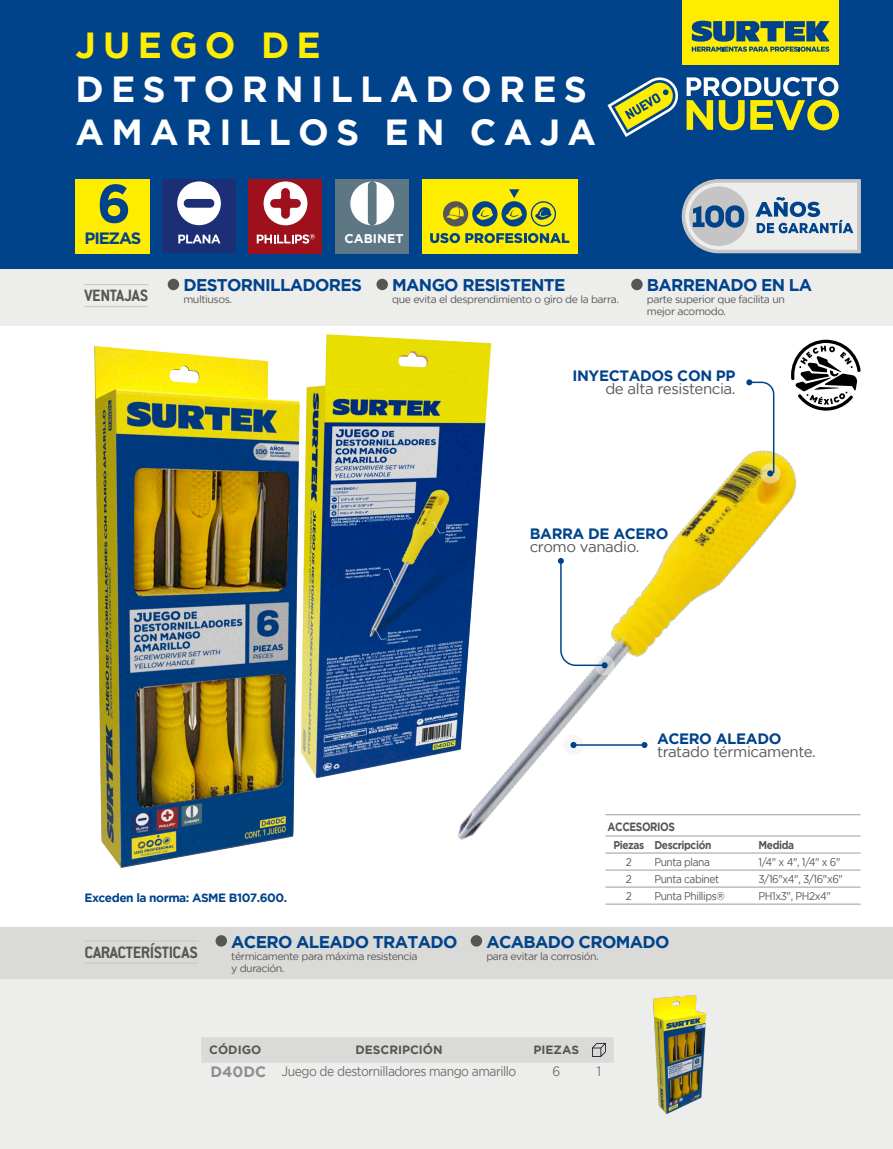
<style>
.page{position:relative;width:893px;height:1149px;background:#fff}
.page>*{position:absolute;margin:0;border:0;box-sizing:border-box;transform-origin:0 0}
.t1{font:700 54.15px "Gotham";color:#00438b;scale:.95 1}
.t2{font:700 36.15px/43.5px "Gotham";letter-spacing:.2em;color:#fff}
.t3{font:700 36.15px "Gotham";letter-spacing:.2em;color:#ffed00}
.t4{font:700 18px "Conduit ITC Std";letter-spacing:-.025em;color:#565655}
.t5{font:700 16.95px "Gotham";letter-spacing:-.04em;color:#00438b}
.t6{font:700 16.5px "Gotham";letter-spacing:-.07em;color:#00438b}
.t7{font:15px "Gotham";letter-spacing:-.025em;color:#565655}
.t8{font:700 15px "Gotham";letter-spacing:-.025em;color:#00438b}
.t9{font:13.5px "Gotham";letter-spacing:-.04em;color:#6e6e6e;scale:.9 1}
.t10{font:700 12.6px "Gotham";color:#fff}
.t11{font:700 12px "Gotham";letter-spacing:-.04em;color:#00438b}
.t12{font:700 12px "Gotham";color:#565655}
.t13{font:700 12px "Gotham";letter-spacing:-.04em;color:#565655;scale:.85 1}
.t14{font:11.25px "Gotham";letter-spacing:-.04em;color:#565655;scale:.9 1}
.t15{font:700 11.25px "Gotham";letter-spacing:-.04em;color:#565655;scale:.9 1}
.t16{font:10.5px/12px "Gotham";letter-spacing:-.04em;color:#565655}
.s1{font-weight:700;font-size:15px;color:#8f8f8f}
</style>
<div class="page">
<div style="left:0;top:0;width:892px;height:276px;background:#00438b"></div>
<div style="left:0;top:957px;width:892px;height:191px;background:#ededec"></div>
<div style="left:0;top:927px;width:892px;height:51px;background:#dadad9"></div>
<div style="left:0;top:270px;width:892px;height:56px;background:#ededec"></div>
<div style="left:682px;top:0;width:157px;height:64px;background:#ffed00"></div>
<svg style="left:692px;top:21px;width:137px;height:31px"></svg>
<svg style="left:607px;top:77px;width:72px;height:60px"></svg>
<svg style="left:687px;top:77px;width:152px;height:53px"></svg>
<img style="left:470px;top:410px;width:423px;height:557px">
<svg style="left:682px;top:179px;width:179px;height:74px;background:#b7c3cf"></svg>
<div style="left:422px;top:179px;width:155px;height:74px;background:#ffed00"></div>
<svg style="left:430px;top:233px;width:139px;height:10px"></svg>
<div style="left:443px;top:201px;width:25px;height:25px;background:#565655;border-radius:50%"></div>
<div style="left:472px;top:201px;width:25px;height:25px;background:#00438b;border-radius:50%"></div>
<svg style="left:477px;top:207px;width:16px;height:13px"></svg>
<svg style="left:531px;top:201px;width:25px;height:25px"></svg>
<svg style="left:446px;top:206px;width:18px;height:14px"></svg>
<svg style="left:509px;top:189px;width:10px;height:9px"></svg>
<div style="left:501px;top:201px;width:26px;height:25px;background:#00438b;border-radius:50%"></div>
<svg style="left:506px;top:207px;width:16px;height:13px"></svg>
<div style="left:335px;top:179px;width:74px;height:74px;background:#5d7784"></div>
<svg style="left:350px;top:181px;width:44px;height:44px"></svg>
<div style="left:248px;top:179px;width:74px;height:74px;background:#9e101b"></div>
<svg style="left:257px;top:234px;width:58px;height:9px"></svg>
<svg style="left:264px;top:181px;width:43px;height:44px"></svg>
<div style="left:162px;top:179px;width:74px;height:74px;background:#1c2e76"></div>
<svg style="left:178px;top:234px;width:42px;height:9px"></svg>
<svg style="left:177px;top:181px;width:44px;height:44px"></svg>
<hr style="left:85px;top:284px;width:64px;height:1px;background:#c5c5c5">
<div style="left:168px;top:279px;width:11px;height:11px;background:#565655;border-radius:50%"></div>
<div style="left:376px;top:279px;width:12px;height:11px;background:#565655;border-radius:50%"></div>
<div style="left:631px;top:279px;width:12px;height:11px;background:#565655;border-radius:50%"></div>
<div style="left:201px;top:1037px;width:413px;height:25px;background:#dadad9"></div>
<img style="left:653px;top:994px;width:54px;height:120px">
<div style="left:76px;top:179px;width:74px;height:74px;background:#ffed00"></div>
<hr style="left:85px;top:940px;width:113px;height:1px;background:#c5c5c5">
<hr style="left:85px;top:962px;width:113px;height:1px;background:#c5c5c5">
<div style="left:216px;top:934px;width:11px;height:12px;background:#565655;border-radius:50%"></div>
<div style="left:471px;top:934px;width:11px;height:12px;background:#565655;border-radius:50%"></div>
<hr style="left:605px;top:869px;width:47px;height:1px;background:#9c9c9c">
<hr style="left:652px;top:869px;width:104px;height:1px;background:#9c9c9c">
<hr style="left:756px;top:869px;width:105px;height:1px;background:#9c9c9c">
<hr style="left:605px;top:886px;width:47px;height:1px;background:#9c9c9c">
<hr style="left:652px;top:886px;width:104px;height:1px;background:#9c9c9c">
<hr style="left:756px;top:886px;width:105px;height:1px;background:#9c9c9c">
<hr style="left:605px;top:814px;width:47px;height:1px;background:#9c9c9c">
<hr style="left:652px;top:814px;width:104px;height:1px;background:#9c9c9c">
<hr style="left:756px;top:814px;width:105px;height:1px;background:#9c9c9c">
<hr style="left:605px;top:835px;width:47px;height:1px;background:#9c9c9c">
<hr style="left:652px;top:835px;width:104px;height:1px;background:#9c9c9c">
<hr style="left:756px;top:835px;width:105px;height:1px;background:#9c9c9c">
<hr style="left:605px;top:852px;width:47px;height:1px;background:#9c9c9c">
<hr style="left:652px;top:852px;width:104px;height:1px;background:#9c9c9c">
<hr style="left:756px;top:852px;width:105px;height:1px;background:#9c9c9c">
<hr style="left:605px;top:903px;width:47px;height:1px;background:#9c9c9c">
<hr style="left:652px;top:903px;width:104px;height:1px;background:#9c9c9c">
<hr style="left:756px;top:903px;width:105px;height:1px;background:#9c9c9c">
<img style="left:84px;top:287px;width:523px;height:627px">
<svg style="left:594px;top:655px;width:21px;height:20px"></svg>
<div style="left:601px;top:662px;width:7px;height:6px;background:#00438b;border-radius:50%"></div>
<svg style="left:558px;top:557px;width:47px;height:109px"></svg>
<svg style="left:760px;top:463px;width:20px;height:20px"></svg>
<svg style="left:746px;top:379px;width:29px;height:97px"></svg>
<div style="left:563px;top:734px;width:21px;height:21px;background:#f7f7f7;border-radius:50%"></div>
<svg style="left:570px;top:741px;width:7px;height:6px"></svg>
<hr style="left:573px;top:744px;width:71px;height:1px;background:#00438b">
<svg style="left:641px;top:741px;width:6px;height:6px"></svg>
<img style="left:872px;top:299px;width:21px;height:630px">
<svg style="left:791px;top:339px;width:70px;height:71px"></svg>
<h2 class="t3" style="left:76px;top:25px;width:247px">JUEGO DE</h2>
<h2 class="t2" style="left:76px;top:66px;width:522px">DESTORNILLADORES<br>AMARILLOS EN CAJA</h2>
<h1 class="t1" style="left:97px;top:172px;width:37px">6</h1>
<h3 class="t6" style="left:84px;top:229px;width:58px">PIEZAS</h3>
<h3 class="t4" style="left:85px;top:285px;width:65px">VENTAJAS</h3>
<p class="t10" style="left:345px;top:232px;width:61px">CABINET</p>
<h3 class="t5" style="left:183px;top:275px;width:180px">DESTORNILLADORES</h3>
<p class="t16" style="left:183px;top:293px;width:50px">multiusos.</p>
<h3 class="t5" style="left:392px;top:275px;width:175px">MANGO RESISTENTE</h3>
<p class="t16" style="left:392px;top:293px;width:228px">que evita el desprendimiento o giro de la barra.</p>
<h3 class="t5" style="left:647px;top:275px;width:167px">BARRENADO EN LA</h3>
<p class="t16" style="left:647px;top:293px;width:139px">parte superior que facilita un mejor acomodo.</p>
<h3 class="t8" style="left:572px;top:367px;width:165px">INYECTADOS CON PP</h3>
<h3 class="t7" style="left:605px;top:380px;width:132px">de alta resistencia.</h3>
<h3 class="t8" style="left:530px;top:524px;width:140px">BARRA DE ACERO</h3>
<h3 class="t7" style="left:530px;top:538px;width:111px">cromo vanadio.</h3>
<h3 class="t8" style="left:657px;top:729px;width:126px">ACERO ALEADO</h3>
<h3 class="t7" style="left:657px;top:743px;width:160px">tratado térmicamente.</h3>
<p class="t11" style="left:84px;top:890px;width:204px">Exceden la norma: ASME B107.600.</p>
<h3 class="t4" style="left:85px;top:941px;width:115px">CARACTERÍSTICAS</h3>
<h3 class="t5" style="left:231px;top:931px;width:228px">ACERO ALEADO TRATADO</h3>
<p class="t16" style="left:231px;top:949px;width:188px">térmicamente para máxima resistencia y duración.</p>
<p class="t13" style="left:608px;top:819px;width:81px">ACCESORIOS</p>
<p class="t15" style="left:613px;top:837px;width:110px">Piezas Descripción</p>
<p class="t15" style="left:758px;top:837px;width:41px">Medida</p>
<p class="t14" style="left:626px;top:855px;width:8px">2</p>
<p class="t14" style="left:654px;top:855px;width:63px">Punta plana</p>
<p class="t14" style="left:758px;top:855px;width:93px">1/4" x 4", 1/4" x 6"</p>
<p class="t14" style="left:626px;top:872px;width:8px">2</p>
<p class="t14" style="left:654px;top:872px;width:73px">Punta cabinet</p>
<p class="t14" style="left:758px;top:872px;width:95px">3/16"x4", 3/16"x6"</p>
<p class="t14" style="left:626px;top:889px;width:8px">2</p>
<p class="t14" style="left:654px;top:889px;width:80px">Punta Phillips®</p>
<p class="t14" style="left:758px;top:889px;width:82px">PH1x3", PH2x4"</p>
<h3 class="t5" style="left:486px;top:931px;width:185px">ACABADO CROMADO</h3>
<p class="t16" style="left:486px;top:949px;width:114px">para evitar la corrosión.</p>
<p class="t12" style="left:209px;top:1042px;width:54px">CÓDIGO</p>
<p class="t12" style="left:355px;top:1042px;width:89px">DESCRIPCIÓN</p>
<p class="t12" style="left:533px;top:1042px;width:47px">PIEZAS</p>
<p class="t9" style="left:211px;top:1063px;width:341px"><span class="s1">D40DC</span> Juego de destornilladores mango amarillo</p>
<p class="t9" style="left:552px;top:1063px;width:10px">6</p>
<p class="t9" style="left:597px;top:1063px;width:6px">1</p>
</div>
